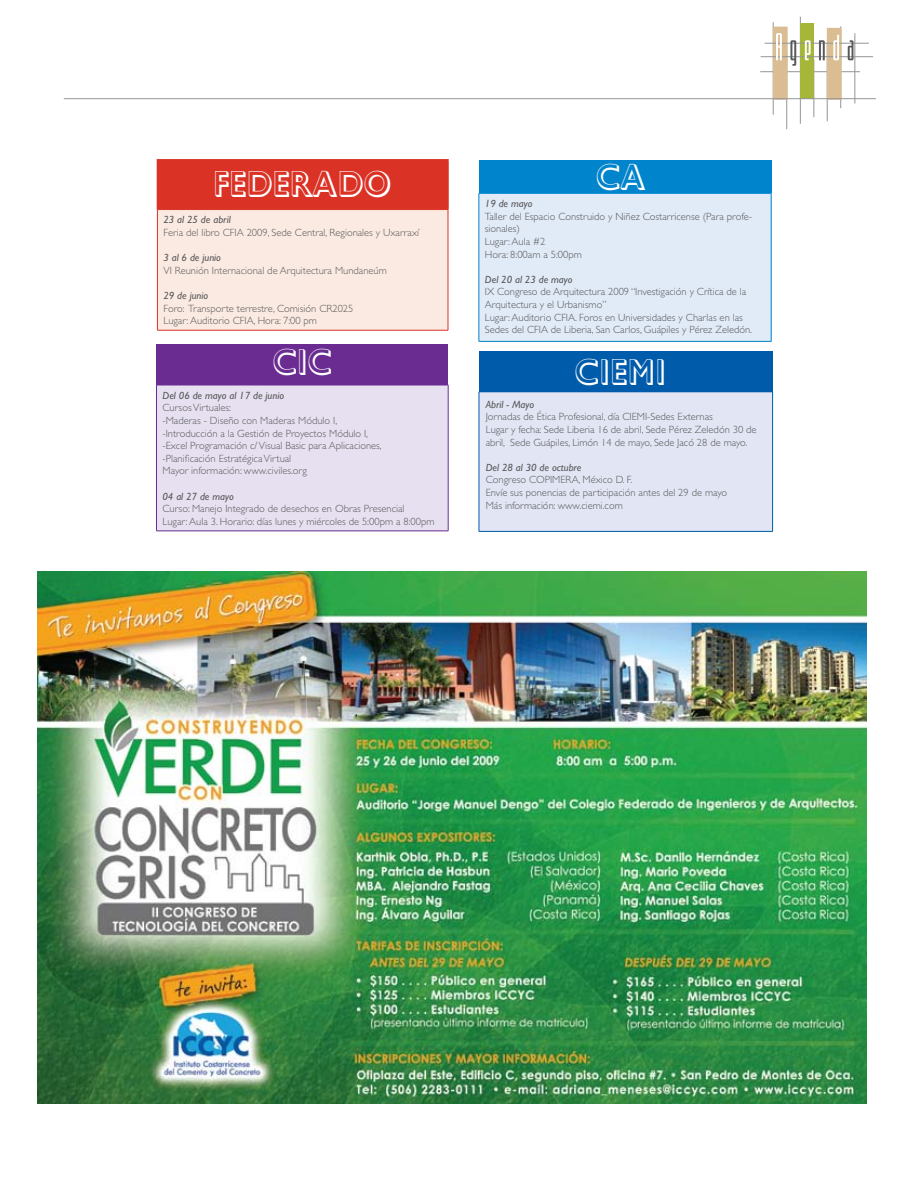
<style>
.page{position:relative;width:918px;height:1188px;background:#fff}
.page>*{position:absolute;margin:0;border:0;box-sizing:border-box;transform-origin:0 0}
.t1{font:34.5px "Gill Sans Shadowed";color:#fff}
.t2{font:300 10.5px/12.6px "Gill Sans";color:#58595b}
.t3{font:italic 10.5px "Gill Sans";color:#58595b}
</style>
<div class="page">
<hr style="left:760px;top:71px;width:100px;height:1px;background:#939598">
<hr style="left:786px;top:51px;width:1px;height:78px;background:#939598">
<hr style="left:773px;top:22px;width:1px;height:93px;background:#939598">
<hr style="left:814px;top:59px;width:1px;height:58px;background:#939598">
<hr style="left:840px;top:26px;width:1px;height:82px;background:#939598">
<hr style="left:800px;top:17px;width:1px;height:107px;background:#939598">
<hr style="left:827px;top:43px;width:1px;height:78px;background:#939598">
<hr style="left:855px;top:33px;width:1px;height:70px;background:#939598">
<div style="left:774px;top:27px;width:13px;height:72px;background:#dabd92"></div>
<div style="left:773px;top:27px;width:15px;height:73px;border:2px solid #dabd92"></div>
<div style="left:828px;top:29px;width:13px;height:70px;background:#dabd92"></div>
<div style="left:827px;top:28px;width:15px;height:72px;border:2px solid #dabd92"></div>
<div style="left:800px;top:23px;width:14px;height:76px;background:#a5b638"></div>
<hr style="left:761px;top:56px;width:112px;height:1px;background:#939598">
<hr style="left:765px;top:43px;width:104px;height:1px;background:#939598">
<svg style="left:776px;top:33px;width:6px;height:27px"></svg>
<svg style="left:790px;top:40px;width:6px;height:26px"></svg>
<svg style="left:805px;top:40px;width:6px;height:20px"></svg>
<svg style="left:819px;top:40px;width:6px;height:20px"></svg>
<svg style="left:833px;top:35px;width:6px;height:25px"></svg>
<svg style="left:848px;top:40px;width:6px;height:20px"></svg>
<hr style="left:64px;top:98px;width:812px;height:1px;background:#939598">
<img style="left:37px;top:572px;width:829px;height:531px">
<div style="left:156px;top:344px;width:292px;height:41px;background:#6a2c91"></div>
<div style="left:156px;top:385px;width:292px;height:146px;background:#e7e0f0"></div>
<hr style="left:156px;top:385px;width:292px;height:1px;background:#6a2c91">
<hr style="left:156px;top:385px;width:1px;height:146px;background:#6a2c91">
<hr style="left:448px;top:385px;width:1px;height:146px;background:#6a2c91">
<hr style="left:156px;top:531px;width:292px;height:1px;background:#6a2c91">
<div style="left:479px;top:160px;width:292px;height:33px;background:#0084cb"></div>
<div style="left:479px;top:193px;width:292px;height:148px;background:#e1eaf7"></div>
<hr style="left:479px;top:193px;width:292px;height:1px;background:#0084cb">
<hr style="left:479px;top:194px;width:1px;height:147px;background:#0084cb">
<hr style="left:771px;top:194px;width:1px;height:147px;background:#0084cb">
<hr style="left:479px;top:341px;width:292px;height:1px;background:#0084cb">
<div style="left:157px;top:160px;width:291px;height:50px;background:#db3226"></div>
<div style="left:157px;top:210px;width:291px;height:120px;background:#fbeae1"></div>
<hr style="left:157px;top:159px;width:292px;height:2px;background:#db3226">
<hr style="left:447px;top:161px;width:2px;height:48px;background:#db3226">
<hr style="left:157px;top:210px;width:1px;height:120px;background:#db3226">
<hr style="left:448px;top:210px;width:1px;height:120px;background:#db3226">
<hr style="left:157px;top:330px;width:291px;height:1px;background:#db3226">
<div style="left:479px;top:351px;width:294px;height:41px;background:#005cab"></div>
<div style="left:479px;top:392px;width:294px;height:139px;background:#e2e5f3"></div>
<hr style="left:479px;top:392px;width:294px;height:1px;background:#005cab">
<hr style="left:479px;top:392px;width:1px;height:139px;background:#005cab">
<hr style="left:772px;top:392px;width:1px;height:139px;background:#005cab">
<hr style="left:479px;top:531px;width:294px;height:1px;background:#005cab">
<h1 class="t1" style="left:213px;top:159px;width:180px">FEDERADO</h1>
<p class="t3" style="left:163px;top:214px;width:69px">23 al 25 de abril</p>
<p class="t2" style="left:163px;top:226px;width:257px">Feria del libro CFIA 2009, Sede Central, Regionales y Uxarraxí</p>
<p class="t3" style="left:163px;top:252px;width:59px">3 al 6 de junio</p>
<p class="t2" style="left:163px;top:264px;width:225px">VI Reunión Internacional de Arquitectura Mundaneúm</p>
<p class="t3" style="left:163px;top:289px;width:46px">29 de junio</p>
<p class="t2" style="left:163px;top:302px;width:192px">Foro: Transporte terrestre, Comisión CR2025<br>Lugar: Auditorio CFIA, Hora: 7:00 pm</p>
<h1 class="t1" style="left:273px;top:337px;width:61px">CIC</h1>
<p class="t3" style="left:162px;top:389px;width:123px">Del 06 de mayo al 17 de junio</p>
<p class="t2" style="left:162px;top:402px;width:221px">Cursos Virtuales:<br>-Maderas - Diseño con Maderas Módulo I, -Introducción a la Gestión de Proyectos Módulo I, -Excel Programación c/ Visual Basic para Aplicaciones, -Planificación Estratégica Virtual<br>Mayor información: www.civiles.org</p>
<p class="t3" style="left:162px;top:490px;width:73px">04 al 27 de mayo</p>
<p class="t2" style="left:162px;top:503px;width:274px">Curso: Manejo Integrado de desechos en Obras Presencial<br>Lugar: Aula 3. Horario: días lunes y miércoles de 5:00pm a 8:00pm</p>
<h1 class="t1" style="left:596px;top:152px;width:51px">CA</h1>
<p class="t3" style="left:485px;top:198px;width:49px">19 de mayo</p>
<p class="t2" style="left:485px;top:210px;width:269px">Taller del Espacio Construido y Niñez Costarricense (Para profe&shy;sionales)<br>Lugar: Aula #2<br>Hora: 8:00am a 5:00pm</p>
<p class="t3" style="left:485px;top:273px;width:89px">Del 20 al 23 de mayo</p>
<p class="t2" style="left:485px;top:286px;width:269px">IX Congreso de Arquitectura 2009 “Investigación y Crítica de la Arquitectura y el Urbanismo”<br>Lugar: Auditorio CFIA. Foros en Universidades y Charlas en las Sedes del CFIA de Liberia, San Carlos, Guápiles y Pérez Zeledón.</p>
<h1 class="t1" style="left:575px;top:347px;width:93px">CIEMI</h1>
<p class="t3" style="left:486px;top:398px;width:50px">Abril - Mayo</p>
<p class="t2" style="left:486px;top:411px;width:272px">Jornadas de Ética Profesional, día CIEMI-Sedes Externas<br>Lugar y fecha: Sede Liberia 16 de abril, Sede Pérez Zeledón 30 de abril, Sede Guápiles, Limón 14 de mayo, Sede Jacó 28 de mayo.</p>
<p class="t3" style="left:486px;top:461px;width:97px">Del 28 al 30 de octubre</p>
<p class="t2" style="left:486px;top:474px;width:243px">Congreso COPIMERA, México D. F.<br>Envíe sus ponencias de participación antes del 29 de mayo<br>Más información: www.ciemi.com</p>
</div>
